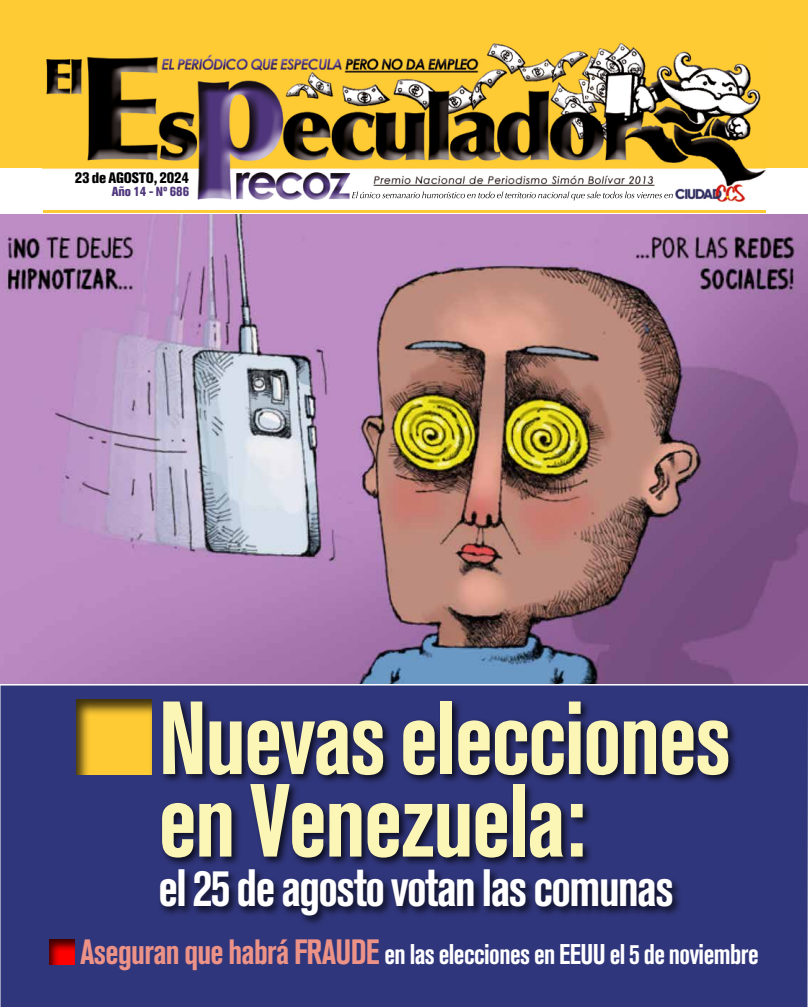
<style>
.page{position:relative;width:808px;height:1007px;background:#fff}
.page>*{position:absolute;margin:0;border:0;box-sizing:border-box;transform-origin:0 0}
.t1{font:700 condensed 102.7px/82.4px "Akzidenz Grotesk BQ";letter-spacing:-.02em;color:#fbf5b6;scale:.95 1}
.t2{font:700 condensed 52px "Akzidenz Grotesk BQ";letter-spacing:-.03em;color:#fff;scale:.95 1}
.t3{font:700 condensed 28.3px "Akzidenz Grotesk BQ";letter-spacing:-.02em;color:#fff;scale:.95 1}
.t4{font:15px "Akzidenz Grotesk BQ X Bd Cnd Alt";letter-spacing:-.01em;color:#000}
.t5{font:13px "Akzidenz Grotesk BQ X Bd Cnd Alt";letter-spacing:-.01em;color:#4f367b}
.s1{font-size:34.9px;color:#ec9287}
</style>
<div class="page">
<div style="left:0;top:0;width:808px;height:168px;background:#fecb34"></div>
<img style="left:43px;top:43px;width:722px;height:159px">
<div style="left:352px;top:191px;width:322px;height:10px;background:#fff"></div>
<svg style="left:352px;top:191px;width:321px;height:9px"></svg>
<hr style="left:43px;top:210px;width:722px;height:3px;background:#fecb34">
<div style="left:1px;top:685px;width:807px;height:321px;background:#30367b"></div>
<div style="left:47px;top:937px;width:28px;height:28px;background:#000;opacity:.75"></div>
<div style="left:76px;top:699px;width:77px;height:76px;background:#000;opacity:.75"></div>
<div style="left:157px;top:698px;width:581px;height:227px;background:#000;opacity:.75"></div>
<img style="left:0;top:214px;width:808px;height:469px">
<p class="t4" style="left:75px;top:169px;width:116px">23 de AGOSTO, 2024</p>
<p class="t5" style="left:112px;top:184px;width:79px">Año 14 - Nº 686</p>
<h1 class="t1" style="left:158px;top:696px;width:605px">Nuevas elecciones en Venezuela:</h1>
<h2 class="t2" style="left:158px;top:858px;width:544px">el 25 de agosto votan las comunas</h2>
<p class="t3" style="left:80px;top:937px;width:716px"><span class="s1">Aseguran que habrá FRAUDE</span> en las elecciones en EEUU el 5 de noviembre</p>
</div>
